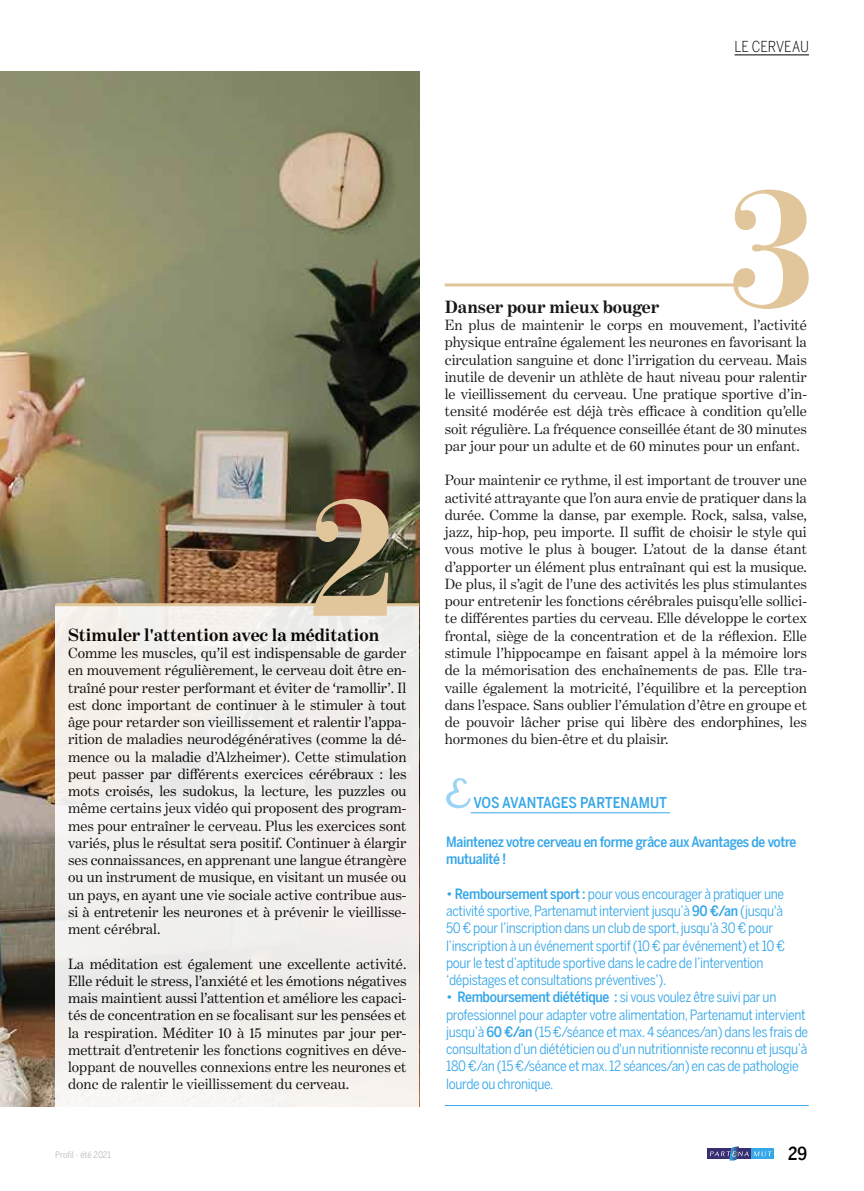
<style>
.page{position:relative;width:864px;height:1191px;background:#fff}
.page>*{position:absolute;margin:0;border:0;box-sizing:border-box;transform-origin:0 0}
.t1{font:700 176.85px "Benton Mod Disp";color:#e2c69b}
.t2{font:700 18px "Benton Modern One";color:#000}
.t3{font:500 18px "Benton Sans Cond";color:#000}
.t4{font:15px/17.2px "Benton Modern One";color:#000;text-align:justify}
.t5{font:500 15px "Benton Sans Cond";color:#36a7e9}
.t6{font:300 condensed 15px "Benton Sans";color:#000}
.t7{font:14.25px/17.2px "Benton Sans Cond";letter-spacing:-.02em;color:#36a7e9}
.t8{font:500 14.25px/17.2px "Benton Sans Cond";letter-spacing:-.02em;color:#36a7e9}
.t9{font:9px "Benton Sans Cond";letter-spacing:-.01em;color:#c1c3c1}
.s1{font-weight:500}
</style>
<div class="page">
<div style="left:707px;top:1148px;width:43px;height:10px;background:#382f72"></div>
<div style="left:751px;top:1148px;width:22px;height:10px;background:#36a7e9"></div>
<svg style="left:709px;top:1146px;width:62px;height:14px"></svg>
<img style="left:0;top:71px;width:419px;height:1035px">
<div style="left:55px;top:606px;width:364px;height:505px;background:#f2efec"></div>
<hr style="left:444px;top:283px;width:296px;height:3px;background:#e2c69b">
<hr style="left:55px;top:603px;width:364px;height:3px;background:#e2c69b">
<hr style="left:470px;top:812px;width:199px;height:1px;background:#36a7e9">
<svg style="left:446px;top:778px;width:24px;height:30px"></svg>
<hr style="left:444px;top:1105px;width:364px;height:1px;background:#36a7e9">
<hr style="left:734px;top:55px;width:74px;height:1px;background:#000">
<p class="t6" style="left:734px;top:38px;width:76px">LE CERVEAU</p>
<h1 class="t1" style="left:311px;top:458px;width:84px">2</h1>
<p class="t2" style="left:68px;top:624px;width:312px">Stimuler l'attention avec la méditation</p>
<p class="t4" style="left:68px;top:644px;width:340px">Comme les muscles, qu’il est indispensable de garder en mouvement régulièrement, le cerveau doit être en&shy;traîné pour rester performant et éviter de ‘ramollir’. Il est donc important de continuer à le stimuler à tout âge pour retarder son vieillissement et ralentir l’appa&shy;rition de maladies neurodégénératives (comme la dé&shy;mence ou la maladie d’Alzheimer). Cette stimulation peut passer par différents exercices cérébraux : les mots croisés, les sudokus, la lecture, les puzzles ou même certains jeux vidéo qui proposent des program&shy;mes pour entraîner le cerveau. Plus les exercices sont variés, plus le résultat sera positif. Continuer à élargir ses connaissances, en apprenant une langue étrangère ou un instrument de musique, en visitant un musée ou un pays, en ayant une vie sociale active contribue aus&shy;si à entretenir les neurones et à prévenir le vieillisse&shy;ment cérébral.</p>
<p class="t4" style="left:68px;top:955px;width:340px">La méditation est également une excellente activité.<br>Elle réduit le stress, l’anxiété et les émotions négatives mais maintient aussi l’attention et améliore les capaci&shy;tés de concentration en se focalisant sur les pensées et la respiration. Méditer 10 à 15 minutes par jour per&shy;mettrait d’entretenir les fonctions cognitives en déve&shy;loppant de nouvelles connexions entre les neurones et donc de ralentir le vieillissement du cerveau.</p>
<h1 class="t1" style="left:730px;top:149px;width:84px">3</h1>
<p class="t2" style="left:444px;top:296px;width:216px">Danser pour mieux bouger</p>
<p class="t4" style="left:444px;top:316px;width:363px">En plus de maintenir le corps en mouvement, l’activité physique entraîne également les neurones en favorisant la circulation sanguine et donc l’irrigation du cerveau. Mais inutile de devenir un athlète de haut niveau pour ralentir le vieillissement du cerveau. Une pratique sportive d’in&shy;tensité modérée est déjà très efficace à condition qu’elle soit régulière. La fréquence conseillée étant de 30 minutes par jour pour un adulte et de 60 minutes pour un enfant.</p>
<p class="t4" style="left:444px;top:472px;width:363px">Pour maintenir ce rythme, il est important de trouver une activité attrayante que l’on aura envie de pratiquer dans la durée. Comme la danse, par exemple. Rock, salsa, valse, jazz, hip-hop, peu importe. Il suffit de choisir le style qui vous motive le plus à bouger. L’atout de la danse étant d’apporter un élément plus entraînant qui est la musique.<br>De plus, il s’agit de l’une des activités les plus stimulantes pour entretenir les fonctions cérébrales puisqu’elle sollici&shy;te différentes parties du cerveau. Elle développe le cortex frontal, siège de la concentration et de la réflexion. Elle stimule l’hippocampe en faisant appel à la mémoire lors de la mémorisation des enchaînements de pas. Elle tra&shy;vaille également la motricité, l’équilibre et la perception dans l’espace. Sans oublier l’émulation d’être en groupe et de pouvoir lâcher prise qui libère des endorphines, les hormones du bien-être et du plaisir.</p>
<p class="t5" style="left:473px;top:794px;width:195px">VOS AVANTAGES PARTENAMUT</p>
<p class="t8" style="left:446px;top:833px;width:352px">Maintenez votre cerveau en forme grâce aux Avantages de votre mutualité !</p>
<p class="t7" style="left:446px;top:885px;width:340px"><span class="s1">• Remboursement sport :</span> pour vous encourager à pratiquer une activité sportive, Partenamut intervient jusqu’à <span class="s1">90 €/an</span> (jusqu'à 50 € pour l’inscription dans un club de sport, jusqu'à 30 € pour l’inscription à un événement sportif (10 € par événement) et 10 € pour le test d’aptitude sportive dans le cadre de l’intervention ‘dépistages et consultations préventives’).</p>
<p class="t7" style="left:446px;top:988px;width:363px"><span class="s1">• Remboursement diététique :</span> si vous voulez être suivi par un professionnel pour adapter votre alimentation, Partenamut intervient jusqu’à <span class="s1">60 €/an</span> (15 €/séance et max. 4 séances/an) dans les frais de consultation d’un diététicien ou d'un nutritionniste reconnu et jusqu’à 180 €/an (15 €/séance et max. 12 séances/an) en cas de pathologie lourde ou chronique.</p>
<p class="t9" style="left:55px;top:1149px;width:57px">Profil - été 2021</p>
<p class="t3" style="left:787px;top:1143px;width:21px">29</p>
</div>
